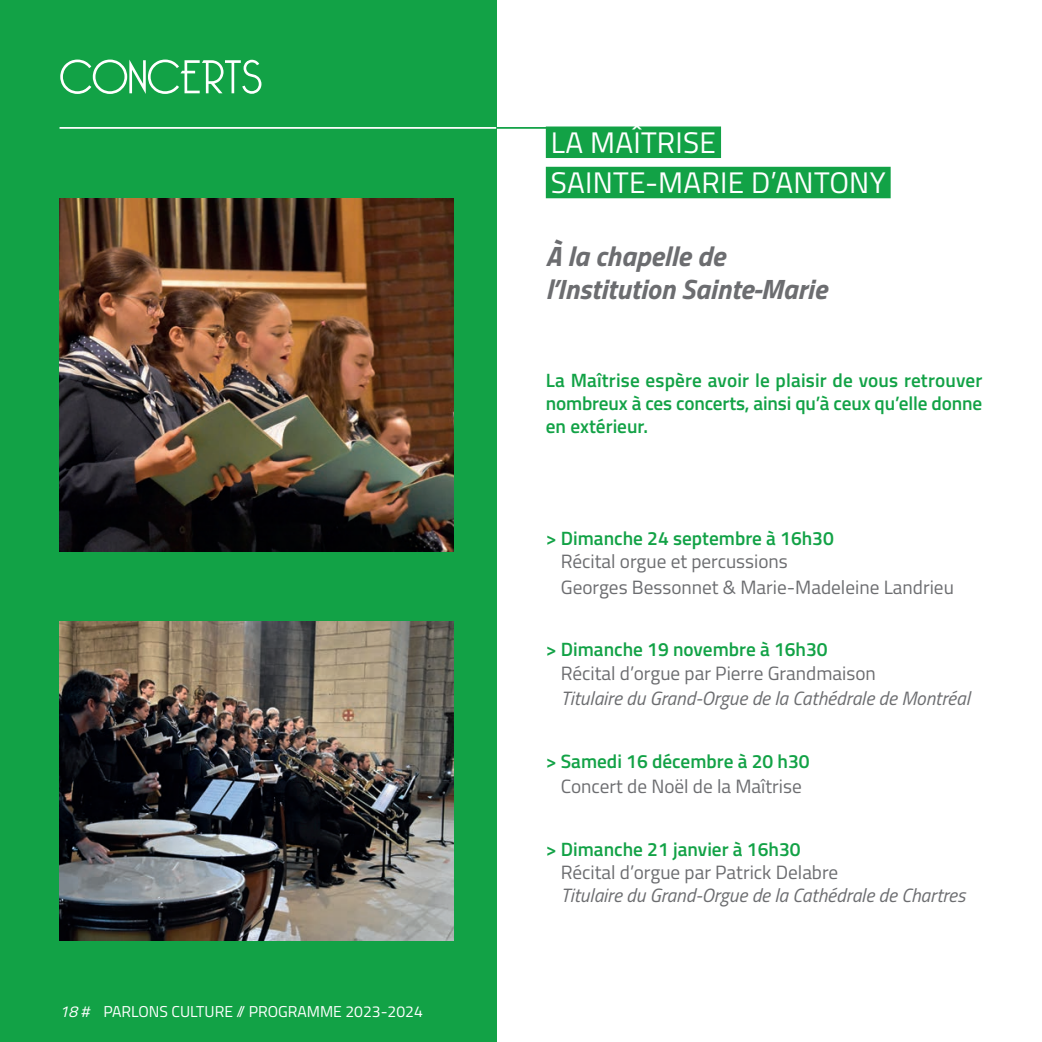
<style>
.page{position:relative;width:1042px;height:1042px;background:#fff}
.page>*{position:absolute;margin:0;border:0;box-sizing:border-box;transform-origin:0 0}
.t1{font:29.75px "Titillium";letter-spacing:.01em;color:#fff}
.t2{font:italic 700 28px/33.6px "Titillium";color:#6c6d70}
.t3{font:600 19.25px/23.1px "Titillium";letter-spacing:-.01em;color:#12a246;text-align:justify}
.t4{font:19.25px/23.1px "Titillium";color:#6c6d70}
.t5{font:italic 19.25px/23.1px "Titillium";color:#6c6d70}
.t6{font:15.75px "Titillium";color:#fff}
.s1{font-style:italic}
.s2{font-weight:400;color:#6c6d70}
.s3{font-weight:600;color:#12a246}
.s4{font-weight:600;font-style:normal;color:#12a246}
.s5{font-style:normal}
</style>
<div class="page">
<div style="left:0;top:0;width:496px;height:1042px;background:#12a246"></div>
<hr style="left:60px;top:127px;width:542px;height:2px;background:#12a246">
<hr style="left:60px;top:127px;width:436px;height:2px;background:#fff">
<div style="left:546px;top:126px;width:175px;height:32px;background:#12a246"></div>
<div style="left:546px;top:167px;width:344px;height:31px;background:#12a246"></div>
<svg style="left:60px;top:60px;width:201px;height:34px"></svg>
<img style="left:60px;top:199px;width:393px;height:352px">
<img style="left:60px;top:621px;width:393px;height:319px">
<p class="t6" style="left:60px;top:1000px;width:365px"><span class="s1">18 #</span> PARLONS CULTURE // PROGRAMME 2023-2024</p>
<p class="t1" style="left:551px;top:120px;width:167px">LA MAÎTRISE</p>
<p class="t1" style="left:551px;top:161px;width:336px">SAINTE-MARIE D’ANTONY</p>
<p class="t2" style="left:546px;top:237px;width:283px">À la chapelle de l’Institution Sainte-Marie</p>
<p class="t3" style="left:546px;top:367px;width:438px">La Maîtrise espère avoir le plaisir de vous retrouver nombreux à ces concerts, ainsi qu’à ceux qu’elle donne en extérieur.</p>
<p class="t3" style="left:561px;top:526px;width:274px;text-indent:-15px">&gt; Dimanche 24 septembre à 16h30<br><span class="s2">Récital orgue et percussions</span></p>
<p class="t4" style="left:561px;top:574px;width:394px">Georges Bessonnet &amp; Marie-Madeleine Landrieu</p>
<p class="t4" style="left:561px;top:637px;width:316px;text-indent:-15px"><span class="s3">&gt; Dimanche 19 novembre à 16h30<br></span>Récital d’orgue par Pierre Grandmaison</p>
<p class="t5" style="left:561px;top:685px;width:410px">Titulaire du Grand-Orgue de la Cathédrale de Montréal</p>
<p class="t4" style="left:546px;top:747px;width:265px;line-height:25.2px;text-align:center"><span class="s3">&gt; Samedi 16 décembre à 20 h30<br></span>Concert de Noël de la Maîtrise</p>
<p class="t5" style="left:561px;top:836px;width:406px;text-indent:-15px"><span class="s4">&gt; Dimanche 21 janvier à 16h30<br></span><span class="s5">Récital d’orgue par Patrick Delabre<br></span>Titulaire du Grand-Orgue de la Cathédrale de Chartres</p>
</div>
